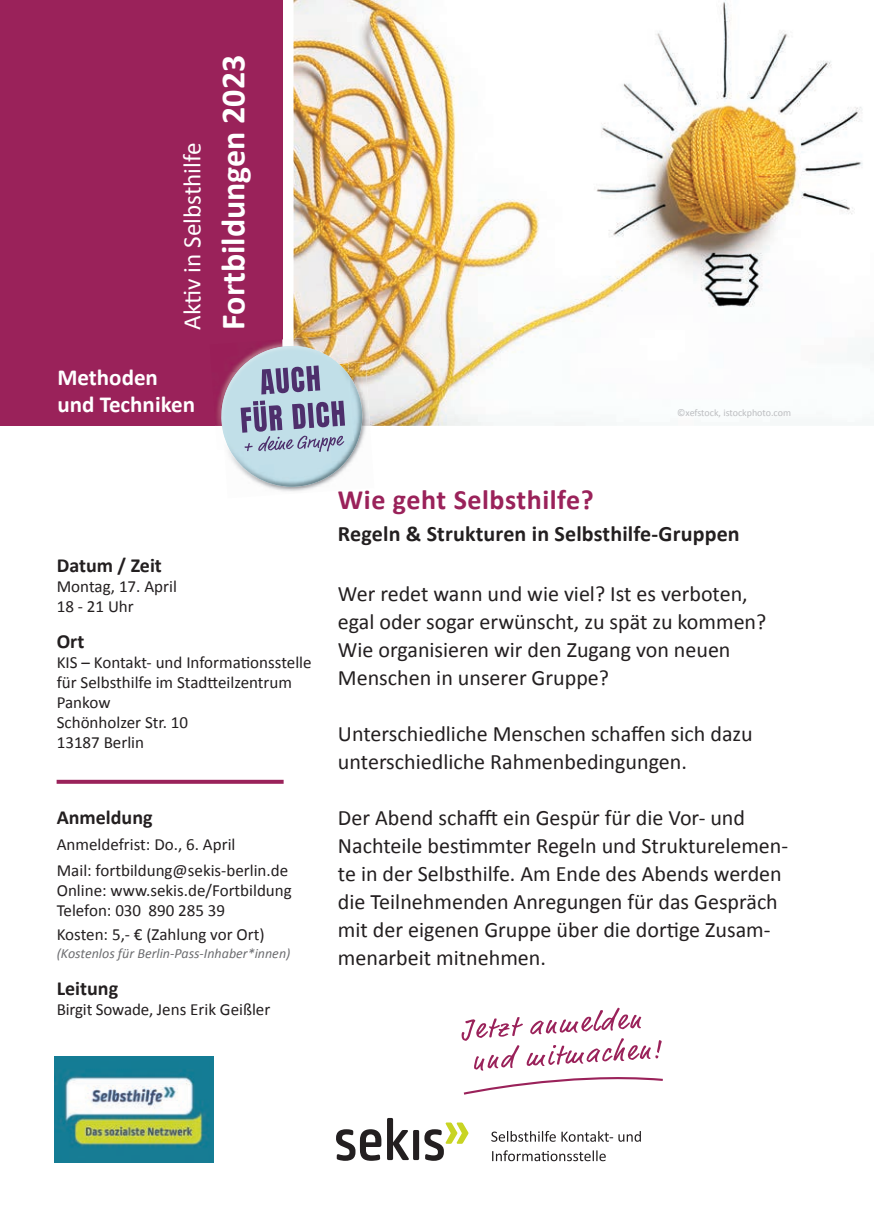
<style>
.page{position:relative;width:874px;height:1225px;background:#fff}
.page>*{position:absolute;margin:0;border:0;box-sizing:border-box;transform-origin:0 0}
.t1{font:700 34px "Calibri";color:#fff}
.t2{font:700 28px "Calibri";letter-spacing:.02em;color:#9a225a}
.t3{font:25.2px "Calibri";color:#fff}
.t4{font:700 23px/27px "Calibri";color:#fff}
.t5{font:22px/28px "Calibri";color:#231f20}
.t6{font:700 22px "Calibri";letter-spacing:.01em;color:#231f20}
.t7{font:700 20px "Calibri";color:#231f20}
.t8{font:17px/20px "Calibri";color:#231f20}
.t9{font:italic 14px "Calibri";color:#6c6d70}
.t10{font:10px "Calibri";color:#bcbdc0}
</style>
<div class="page">
<div style="left:0;top:0;width:282px;height:426px;background:#9a225a"></div>
<svg style="left:57px;top:780px;width:226px;height:4px"></svg>
<img style="left:293px;top:0;width:580px;height:426px">
<img style="left:55px;top:1056px;width:158px;height:106px">
<svg style="left:461px;top:1007px;width:202px;height:88px"></svg>
<svg style="left:336px;top:1118px;width:132px;height:42px"></svg>
<svg style="left:492px;top:1150px;width:113px;height:11px"></svg>
<svg style="left:491px;top:1131px;width:149px;height:10px"></svg>
<img style="left:215px;top:342px;width:67px;height:84px">
<img style="left:293px;top:335px;width:55px;height:8px">
<img style="left:364px;top:362px;width:6px;height:64px">
<svg style="left:219px;top:343px;width:145px;height:148px"></svg>
<p class="t3" style="left:175px;top:330px;width:189px;rotate:-90deg">Aktiv in Selbsthilfe</p>
<p class="t4" style="left:57px;top:363px;width:139px">Methoden und Techniken</p>
<h1 class="t1" style="left:209px;top:330px;width:276px;rotate:-90deg">Fortbildungen 2023</h1>
<p class="t10" style="left:677px;top:406px;width:115px">©xefstock, istockphoto.com</p>
<p class="t7" style="left:57px;top:551px;width:107px">Datum / Zeit</p>
<p class="t8" style="left:57px;top:576px;width:122px">Montag, 17. April<br>18 - 21 Uhr</p>
<p class="t7" style="left:57px;top:627px;width:29px">Ort</p>
<p class="t8" style="left:57px;top:652px;width:256px">KIS – Kontakt- und Informationsstelle für Selbsthilfe im Stadtteilzentrum<br>Pankow<br>Schönholzer Str. 10<br>13187 Berlin</p>
<p class="t7" style="left:57px;top:803px;width:97px">Anmeldung</p>
<p class="t8" style="left:57px;top:831px;width:233px;line-height:25.6px">Anmeldefrist: Do., 6. April<br>Mail: fortbildung@sekis-berlin.de</p>
<p class="t8" style="left:57px;top:879px;width:236px">Online: www.sekis.de/Fortbildung<br>Telefon: 030 890 285 39</p>
<p class="t8" style="left:57px;top:924px;width:209px">Kosten: 5,- € (Zahlung vor Ort)</p>
<p class="t9" style="left:57px;top:944px;width:235px">(Kostenlos für Berlin-Pass-Inhaber*innen)</p>
<p class="t7" style="left:57px;top:974px;width:63px">Leitung</p>
<p class="t8" style="left:57px;top:999px;width:215px">Birgit Sowade, Jens Erik Geißler</p>
<p class="t2" style="left:338px;top:480px;width:257px">Wie geht Selbsthilfe?</p>
<p class="t6" style="left:338px;top:518px;width:403px">Regeln &amp; Strukturen in Selbsthilfe-Gruppen</p>
<p class="t5" style="left:338px;top:579px;width:429px">Wer redet wann und wie viel? Ist es verboten, egal oder sogar erwünscht, zu spät zu kommen?<br>Wie organisieren wir den Zugang von neuen Menschen in unserer Gruppe?</p>
<p class="t5" style="left:338px;top:719px;width:416px">Unterschiedliche Menschen schaffen sich dazu unterschiedliche Rahmenbedingungen.</p>
<p class="t5" style="left:338px;top:803px;width:451px">Der Abend schafft ein Gespür für die Vor- und Nachteile bestimmter Regeln und Strukturelemen&shy;te in der Selbsthilfe. Am Ende des Abends werden die Teilnehmenden Anregungen für das Gespräch mit der eigenen Gruppe über die dortige Zusam&shy;menarbeit mitnehmen.</p>
</div>
